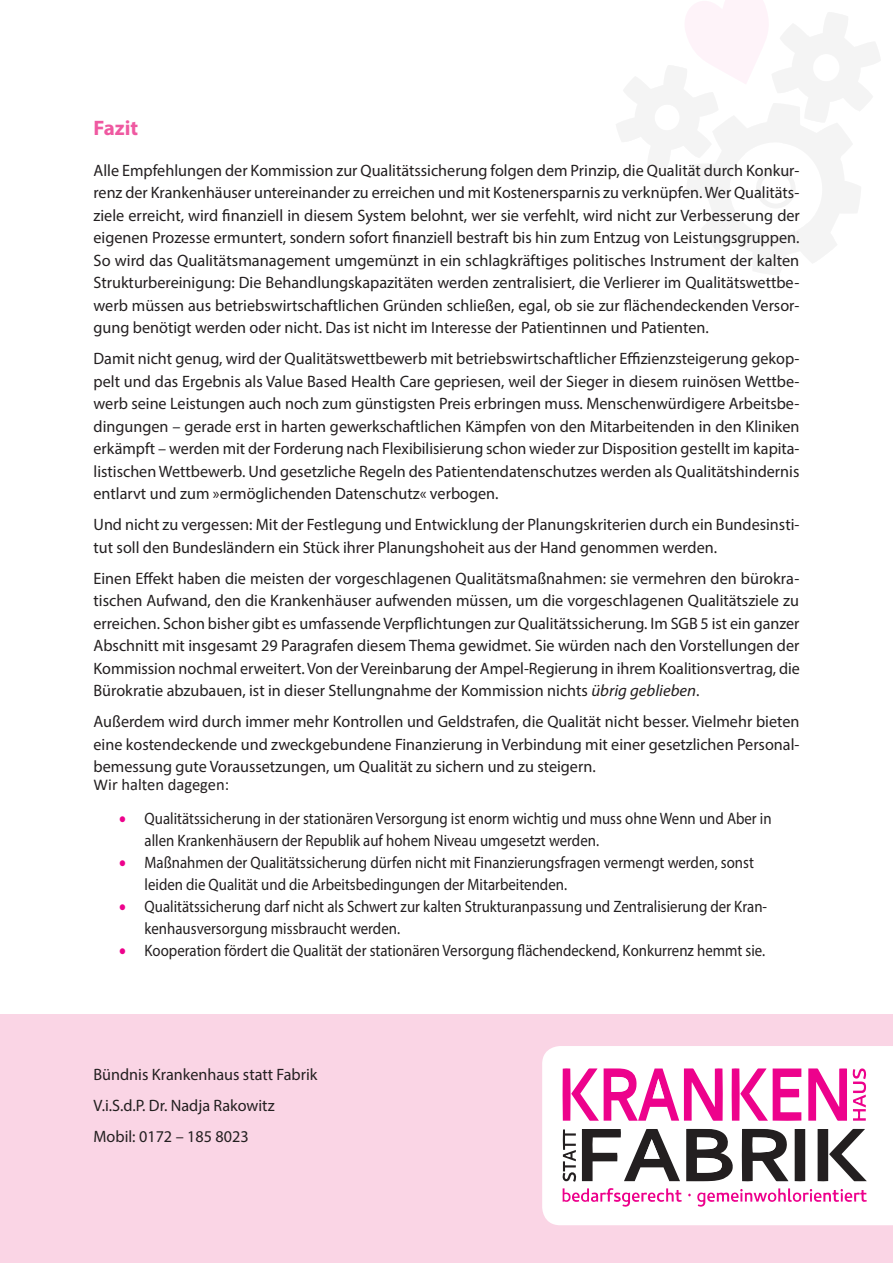
<style>
.page{position:relative;width:893px;height:1263px;background:#fff}
.page>*{position:absolute;margin:0;border:0;box-sizing:border-box;transform-origin:0 0}
.t1{font:700 21px "Myriad Pro";color:#ef59a1}
.t2{font:16.5px/22.5px "Myriad Pro";color:#231f20;text-align:justify}
.t3{font:16.5px/22px "Myriad Pro";color:#231f20;scale:.9 1}
.t4{font:16.5px "Calibri";color:#231f20}
.s1{font-style:italic}
.s2{color:#ed028c}
</style>
<div class="page">
<svg style="left:616px;top:0;width:264px;height:275px"></svg>
<div style="left:758px;top:171px;width:35px;height:35px;background:#fff;border-radius:50%"></div>
<div style="left:756px;top:168px;width:40px;height:41px;border:5px solid #000;border-radius:50%"></div>
<div style="left:0;top:1014px;width:893px;height:249px;background:#fad5e5"></div>
<div style="left:542px;top:1046px;width:351px;height:179px;background:#fff"></div>
<svg style="left:563px;top:1068px;width:304px;height:138px;background:#d5a5c1"></svg>
<p class="t1" style="left:94px;top:114px;width:46px">Fazit</p>
<p class="t2" style="left:94px;top:159px;width:708px">Alle Empfehlungen der Kommission zur Qualitätssicherung folgen dem Prinzip, die Qualität durch Konkur&shy;renz der Krankenhäuser untereinander zu erreichen und mit Kostenersparnis zu verknüpfen. Wer Qualitäts&shy;ziele erreicht, wird finanziell in diesem System belohnt, wer sie verfehlt, wird nicht zur Verbesserung der eigenen Prozesse ermuntert, sondern sofort finanziell bestraft bis hin zum Entzug von Leistungsgruppen.<br>So wird das Qualitätsmanagement umgemünzt in ein schlagkräftiges politisches Instrument der kalten Strukturbereinigung: Die Behandlungskapazitäten werden zentralisiert, die Verlierer im Qualitätswettbe&shy;werb müssen aus betriebswirtschaftlichen Gründen schließen, egal, ob sie zur flächendeckenden Versor&shy;gung benötigt werden oder nicht. Das ist nicht im Interesse der Patientinnen und Patienten.</p>
<p class="t2" style="left:94px;top:347px;width:707px">Damit nicht genug, wird der Qualitätswettbewerb mit betriebswirtschaftlicher Effizienzsteigerung gekop&shy;pelt und das Ergebnis als Value Based Health Care gepriesen, weil der Sieger in diesem ruinösen Wettbe&shy;werb seine Leistungen auch noch zum günstigsten Preis erbringen muss. Menschenwürdigere Arbeitsbe&shy;dingungen – gerade erst in harten gewerkschaftlichen Kämpfen von den Mitarbeitenden in den Kliniken erkämpft – werden mit der Forderung nach Flexibilisierung schon wieder zur Disposition gestellt im kapita&shy;listischen Wettbewerb. Und gesetzliche Regeln des Patientendatenschutzes werden als Qualitätshindernis entlarvt und zum »ermöglichenden Datenschutz« verbogen.</p>
<p class="t2" style="left:94px;top:513px;width:707px">Und nicht zu vergessen: Mit der Festlegung und Entwicklung der Planungskriterien durch ein Bundesinsti&shy;tut soll den Bundesländern ein Stück ihrer Planungshoheit aus der Hand genommen werden.</p>
<p class="t2" style="left:94px;top:567px;width:708px">Einen Effekt haben die meisten der vorgeschlagenen Qualitätsmaßnahmen: sie vermehren den bürokra&shy;tischen Aufwand, den die Krankenhäuser aufwenden müssen, um die vorgeschlagenen Qualitätsziele zu erreichen. Schon bisher gibt es umfassende Verpflichtungen zur Qualitätssicherung. Im SGB 5 ist ein ganzer Abschnitt mit insgesamt 29 Paragrafen diesem Thema gewidmet. Sie würden nach den Vorstellungen der Kommission nochmal erweitert. Von der Vereinbarung der Ampel-Regierung in ihrem Koalitionsvertrag, die Bürokratie abzubauen, ist in dieser Stellungnahme der Kommission nichts <span class="s1">übrig geblieben</span>.</p>
<p class="t2" style="left:94px;top:710px;width:707px">Außerdem wird durch immer mehr Kontrollen und Geldstrafen, die Qualität nicht besser. Vielmehr bieten eine kostendeckende und zweckgebundene Finanzierung in Verbindung mit einer gesetzlichen Personal&shy;bemessung gute Voraussetzungen, um Qualität zu sichern und zu steigern.</p>
<p class="t4" style="left:94px;top:773px;width:137px">Wir halten dagegen:</p>
<p class="t3" style="left:145px;top:807px;width:698px;text-indent:-26px"><span class="s2">•</span> Qualitätssicherung in der stationären Versorgung ist enorm wichtig und muss ohne Wenn und Aber in allen Krankenhäusern der Republik auf hohem Niveau umgesetzt werden.</p>
<p class="t3" style="left:145px;top:851px;width:679px;text-indent:-26px"><span class="s2">•</span> Maßnahmen der Qualitätssicherung dürfen nicht mit Finanzierungsfragen vermengt werden, sonst leiden die Qualität und die Arbeitsbedingungen der Mitarbeitenden.</p>
<p class="t3" style="left:145px;top:895px;width:693px;text-indent:-26px"><span class="s2">•</span> Qualitätssicherung darf nicht als Schwert zur kalten Strukturanpassung und Zentralisierung der Kran&shy;kenhausversorgung missbraucht werden.</p>
<p class="t3" style="left:119px;top:939px;width:719px"><span class="s2">•</span> Kooperation fördert die Qualität der stationären Versorgung flächendeckend, Konkurrenz hemmt sie.</p>
<p class="t2" style="left:94px;top:1059px;width:225px;line-height:31px;text-align:left">Bündnis Krankenhaus statt Fabrik<br>V.i.S.d.P. Dr. Nadja Rakowitz<br>Mobil: 0172 – 185 8023</p>
</div>
